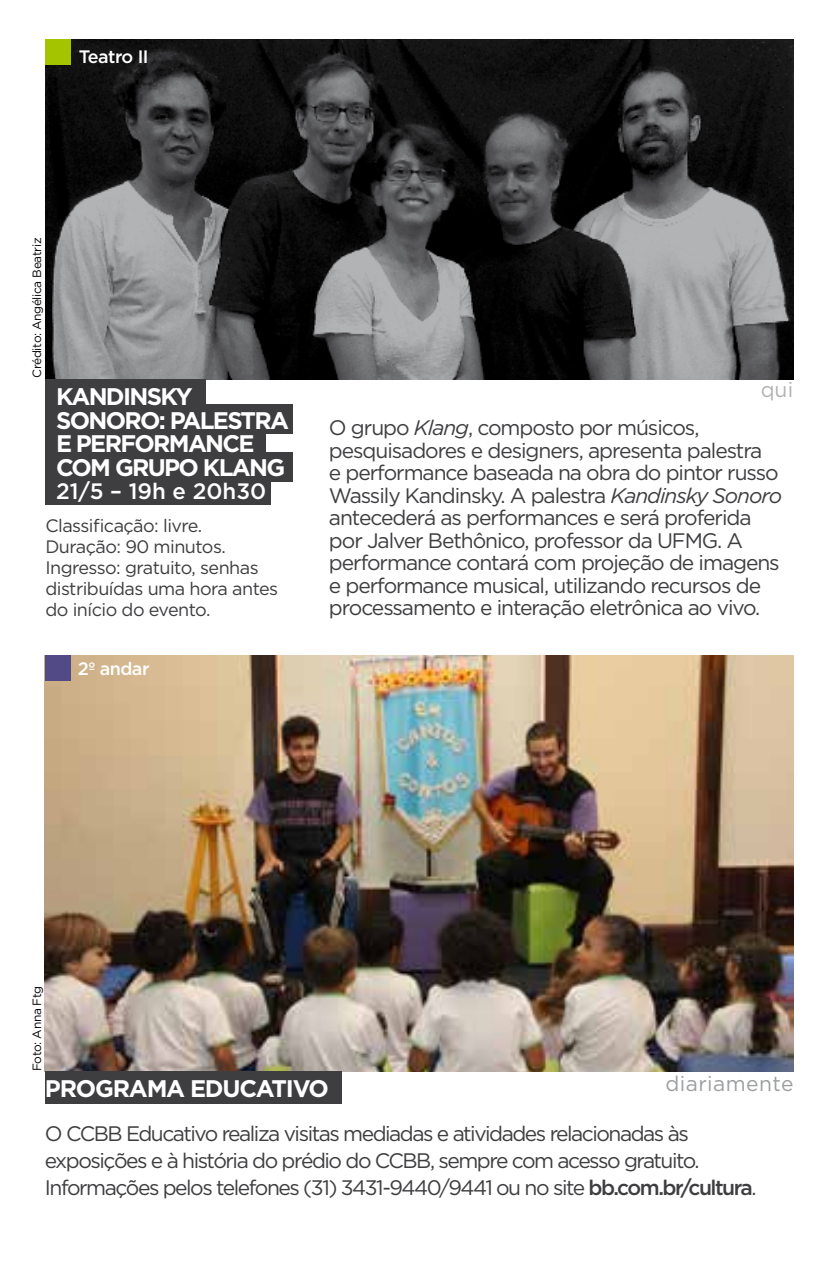
<style>
.page{position:relative;width:825px;height:1276px;background:#fff}
.page>*{position:absolute;margin:0;border:0;box-sizing:border-box;transform-origin:0 0}
.t1{font:700 24px/23.7px "Gotham";letter-spacing:-.07em;color:#fff}
.t2{font:700 24px "Gotham";letter-spacing:-.05em;color:#fff}
.t3{font:500 22.2px "Gotham";color:#fff}
.t4{font:21px/22.5px "Gotham";letter-spacing:-.05em;color:#3e3d40}
.t5{font:21px/27px "Gotham";letter-spacing:-.07em;color:#3e3d40}
.t6{font:21px "Gotham";letter-spacing:.02em;color:#9c9e9f}
.t7{font:18px/21px "Gotham";letter-spacing:-.03em;color:#3e3d40}
.t8{font:500 18px "Gotham";letter-spacing:-.03em;color:#fff}
.t9{font:12px "Gotham";letter-spacing:-.03em;color:#000}
.s1{font-style:italic}
.s2{font-weight:500}
</style>
<div class="page">
<img style="left:45px;top:39px;width:748px;height:340px">
<svg style="left:45px;top:39px;width:26px;height:26px"></svg>
<img style="left:45px;top:655px;width:748px;height:416px">
<svg style="left:45px;top:655px;width:25px;height:25px"></svg>
<div style="left:45px;top:1071px;width:297px;height:32px;background:#3e3d40"></div>
<div style="left:45px;top:379px;width:161px;height:29px;background:#3e3d40"></div>
<div style="left:45px;top:404px;width:248px;height:29px;background:#3e3d40"></div>
<div style="left:45px;top:430px;width:221px;height:29px;background:#3e3d40"></div>
<div style="left:45px;top:452px;width:248px;height:29px;background:#3e3d40"></div>
<div style="left:45px;top:478px;width:226px;height:26px;background:#3e3d40"></div>
<p class="t8" style="left:79px;top:46px;width:71px">Teatro II</p>
<p class="t9" style="left:30px;top:378px;width:142px;rotate:-90deg">Crédito: Angélica Beatriz</p>
<p class="t1" style="left:56px;top:384px;width:235px">KANDINSKY<br>SONORO: PALESTRA<br>E PERFORMANCE<br>COM GRUPO KLANG</p>
<p class="t3" style="left:56px;top:479px;width:212px">21/5 – 19h e 20h30</p>
<p class="t7" style="left:45px;top:514px;width:234px">Classificação: livre.<br>Duração: 90 minutos.<br>Ingresso: gratuito, senhas distribuídas uma hora antes do início do evento.</p>
<p class="t8" style="left:78px;top:658px;width:73px">2º andar</p>
<p class="t6" style="left:760px;top:378px;width:35px">qui</p>
<p class="t4" style="left:329px;top:416px;width:455px">O grupo <span class="s1">Klang</span>, composto por músicos, pesquisadores e designers, apresenta palestra<br>e performance baseada na obra do pintor russo Wassily Kandinsky. A palestra <span class="s1">Kandinsky Sonoro </span>antecederá as performances e será proferida por Jalver Bethônico, professor da UFMG. A performance contará com projeção de imagens e performance musical, utilizando recursos de processamento e interação eletrônica ao vivo.</p>
<p class="t9" style="left:30px;top:1071px;width:87px;rotate:-90deg">Foto: Anna Ftg</p>
<p class="t2" style="left:45px;top:1074px;width:285px">PROGRAMA EDUCATIVO</p>
<p class="t6" style="left:665px;top:1072px;width:129px">diariamente</p>
<p class="t5" style="left:45px;top:1119px;width:713px">O CCBB Educativo realiza visitas mediadas e atividades relacionadas às exposições e à história do prédio do CCBB, sempre com acesso gratuito.<br>Informações pelos telefones (31) 3431-9440/9441 ou no site <span class="s2">bb.com.br/cultura</span>.</p>
</div>
